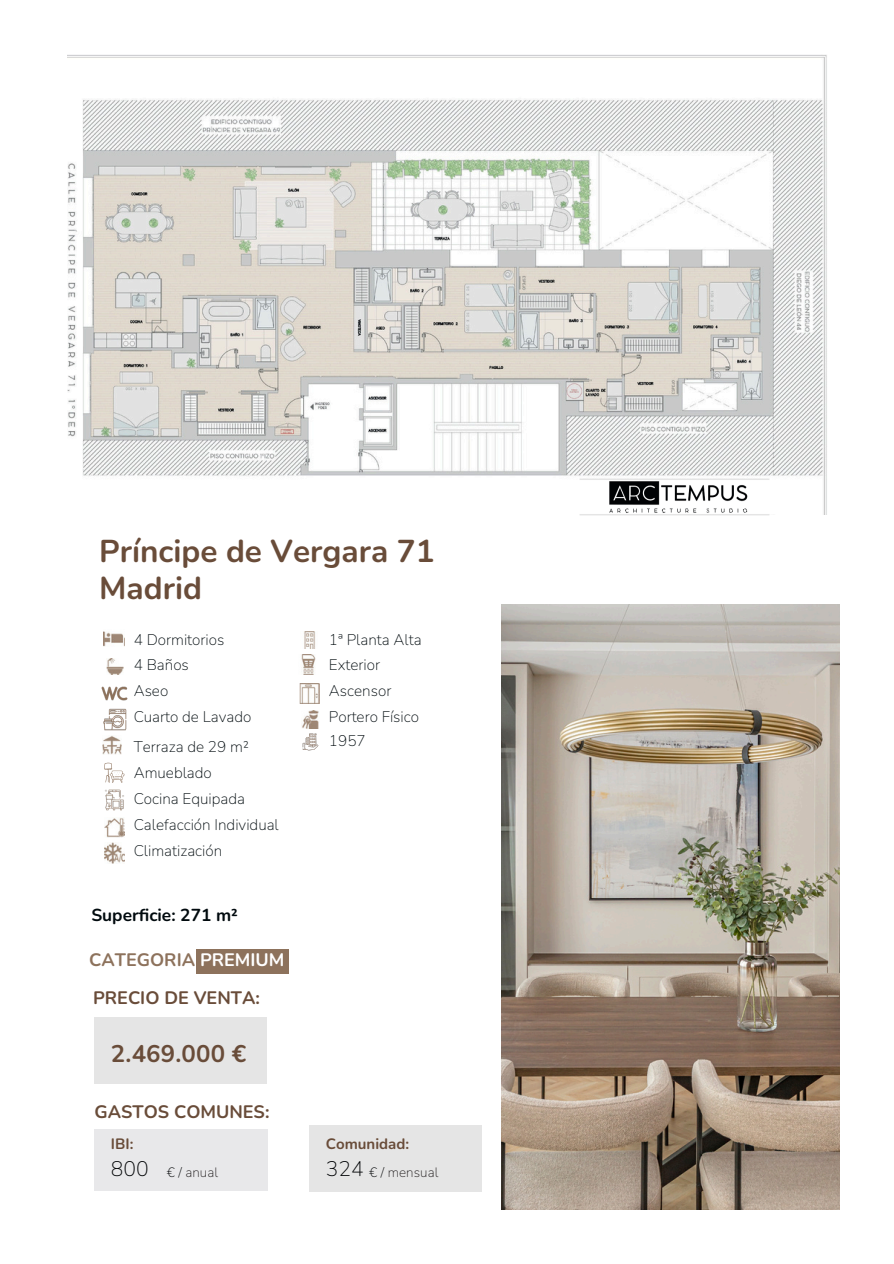
<style>
.page{position:relative;width:894px;height:1264px;background:#fff}
.page>*{position:absolute;margin:0;border:0;box-sizing:border-box;transform-origin:0 0}
.t1{font:700 31.5px/37.2px "Nunito";color:#694c39}
.t2{font:700 24px "Nunito";letter-spacing:.005em;color:#694c39}
.t3{font:200 21px "Nunito";color:#000204}
.t4{font:700 18px "Nunito";color:#694c39}
.t5{font:700 18px "Nunito";color:#8d725c}
.t6{font:700 17.25px "Nunito";color:#010a0e}
.t7{font:200 15.3px/25.8px "Nunito";color:#010a0e}
.t8{font:700 15px "Nunito";color:#694c39}
.t9{font:200 13.5px "Nunito";letter-spacing:.005em;color:#231f20}
.s1{color:#fff}
.s2{color:#000204}
</style>
<div class="page">
<img style="left:501px;top:605px;width:337px;height:604px">
<img style="left:67px;top:54px;width:760px;height:460px">
<img style="left:572px;top:472px;width:203px;height:44px">
<div style="left:94px;top:1128px;width:174px;height:62px;background:#e8e8ea"></div>
<div style="left:309px;top:1125px;width:172px;height:66px;background:#e5e5e5"></div>
<div style="left:94px;top:1017px;width:172px;height:66px;background:#e5e5e5"></div>
<img style="left:105px;top:782px;width:19px;height:29px">
<img style="left:106px;top:658px;width:17px;height:17px">
<img style="left:105px;top:817px;width:20px;height:20px">
<img style="left:105px;top:843px;width:20px;height:20px">
<img style="left:304px;top:631px;width:12px;height:17px">
<img style="left:301px;top:654px;width:15px;height:20px">
<img style="left:299px;top:683px;width:20px;height:20px">
<img style="left:301px;top:710px;width:18px;height:16px">
<img style="left:103px;top:737px;width:19px;height:17px">
<svg style="left:104px;top:762px;width:20px;height:20px"></svg>
<img style="left:101px;top:686px;width:27px;height:51px">
<img style="left:104px;top:631px;width:21px;height:16px">
<img style="left:302px;top:726px;width:17px;height:25px">
<div style="left:196px;top:948px;width:93px;height:25px;background:#8d725c"></div>
<p class="t1" style="left:99px;top:533px;width:337px">Príncipe de Vergara 71<br>Madrid</p>
<h3 class="t7" style="left:134px;top:626px;width:119px">4 Dormitorios<br>4 Baños<br>Aseo<br>Cuarto de Lavado</h3>
<h5 class="t7" style="left:134px;top:734px;width:147px">Terraza de 29 m²<br>Amueblado<br>Cocina Equipada<br>Calefacción Individual<br>Climatización</h5>
<p class="t6" style="left:91px;top:903px;width:148px">Superficie: 271 m²</p>
<p class="t5" style="left:89px;top:948px;width:197px">CATEGORIA <span class="s1">PREMIUM</span></p>
<p class="t4" style="left:93px;top:985px;width:168px">PRECIO DE VENTA:</p>
<p class="t2" style="left:111px;top:1038px;width:137px">2.469.000 €</p>
<p class="t7" style="left:329px;top:626px;width:94px">1ª Planta Alta<br>Exterior<br>Ascensor<br>Portero Físico</p>
<p class="t7" style="left:329px;top:728px;width:38px">1957</p>
<h6 class="t4" style="left:94px;top:1099px;width:176px">GASTOS COMUNES:</h6>
<p class="t8" style="left:111px;top:1133px;width:24px">IBI:</p>
<p class="t3" style="left:111px;top:1154px;width:39px">800</p>
<p class="t8" style="left:326px;top:1133px;width:85px">Comunidad:</p>
<p class="t9" style="left:167px;top:1163px;width:53px"><span class="s2">€ /</span> anual</p>
<p class="t3" style="left:326px;top:1154px;width:39px">324</p>
<h6 class="t9" style="left:369px;top:1163px;width:71px"><span class="s2">€ /</span> mensual</h6>
</div>
